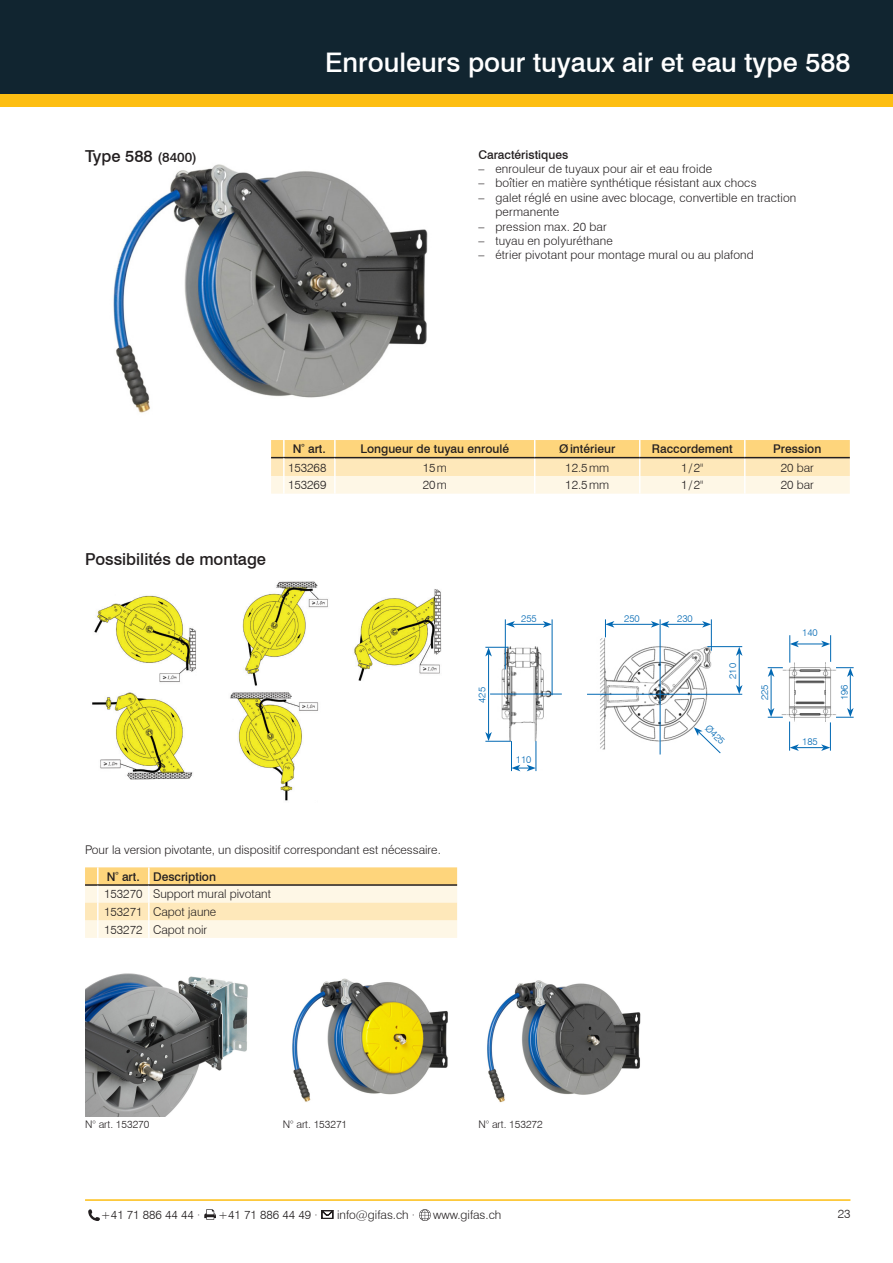
<style>
.page{position:relative;width:893px;height:1263px;background:#fff}
.page>*{position:absolute;margin:0;border:0;box-sizing:border-box;transform-origin:0 0}
.t1{font:500 27px "Swiss 721 BT";color:#fff}
.t2{font:500 16.5px "Swiss 721 BT";color:#231f20}
.t3{font:300 12px/17.5px "Swiss 721 BT";letter-spacing:.005em;color:#231f20}
.t4{font:500 12px "Swiss 721 BT";color:#231f20}
.t5{font:300 10.5px "Swiss 721 BT";color:#231f20}
.t6{font:300 9.75px "Swiss 721 BT";color:#0168b3}
.s1{font-size:13.5px}
.s2{font-weight:500}
</style>
<div class="page">
<div style="left:0;top:89px;width:893px;height:17px;background:#fdbe12"></div>
<div style="left:0;top:0;width:893px;height:94px;background:#112530"></div>
<hr style="left:85px;top:1199px;width:765px;height:2px;background:#fdbe12">
<svg style="left:88px;top:1209px;width:12px;height:12px"></svg>
<svg style="left:204px;top:1209px;width:12px;height:11px"></svg>
<svg style="left:322px;top:1210px;width:11px;height:9px"></svg>
<svg style="left:419px;top:1209px;width:12px;height:12px"></svg>
<img style="left:92px;top:581px;width:350px;height:220px">
<img style="left:113px;top:164px;width:315px;height:249px">
<img style="left:485px;top:619px;width:365px;height:153px">
<img style="left:85px;top:973px;width:163px;height:143px">
<img style="left:487px;top:980px;width:154px;height:123px">
<img style="left:292px;top:978px;width:156px;height:124px">
<div style="left:513px;top:613px;width:32px;height:10px;background:#fff"></div>
<div style="left:477px;top:679px;width:10px;height:32px;background:#fff"></div>
<div style="left:514px;top:754px;width:19px;height:10px;background:#fff"></div>
<hr style="left:488px;top:654px;width:1px;height:80px;background:#0168b3">
<hr style="left:505px;top:619px;width:1px;height:50px;background:#0168b3">
<hr style="left:512px;top:624px;width:33px;height:1px;background:#0168b3">
<svg style="left:506px;top:621px;width:9px;height:7px"></svg>
<svg style="left:543px;top:621px;width:9px;height:7px"></svg>
<svg style="left:485px;top:647px;width:24px;height:9px"></svg>
<svg style="left:485px;top:732px;width:26px;height:10px"></svg>
<hr style="left:511px;top:741px;width:1px;height:30px;background:#0168b3">
<hr style="left:536px;top:741px;width:1px;height:30px;background:#0168b3">
<svg style="left:512px;top:765px;width:24px;height:6px"></svg>
<hr style="left:490px;top:694px;width:72px;height:1px;background:#0168b3">
<hr style="left:552px;top:619px;width:1px;height:76px;background:#0168b3">
<div style="left:727px;top:662px;width:11px;height:18px;background:#fff"></div>
<div style="left:616px;top:613px;width:32px;height:10px;background:#fff"></div>
<div style="left:669px;top:613px;width:32px;height:10px;background:#fff"></div>
<hr style="left:612px;top:624px;width:41px;height:1px;background:#0168b3">
<hr style="left:667px;top:624px;width:37px;height:1px;background:#0168b3">
<svg style="left:651px;top:621px;width:18px;height:7px"></svg>
<svg style="left:702px;top:621px;width:9px;height:7px"></svg>
<svg style="left:694px;top:722px;width:34px;height:32px"></svg>
<hr style="left:739px;top:653px;width:1px;height:34px;background:#0168b3">
<svg style="left:736px;top:647px;width:6px;height:9px"></svg>
<svg style="left:736px;top:685px;width:6px;height:9px"></svg>
<svg style="left:605px;top:619px;width:9px;height:18px"></svg>
<hr style="left:707px;top:646px;width:35px;height:1px;background:#0168b3">
<hr style="left:587px;top:694px;width:155px;height:1px;background:#0168b3">
<hr style="left:711px;top:619px;width:1px;height:32px;background:#0168b3">
<hr style="left:660px;top:619px;width:1px;height:135px;background:#0168b3">
<div style="left:798px;top:627px;width:24px;height:10px;background:#fff"></div>
<div style="left:839px;top:681px;width:10px;height:24px;background:#fff"></div>
<div style="left:759px;top:681px;width:11px;height:24px;background:#fff"></div>
<hr style="left:789px;top:721px;width:1px;height:30px;background:#0168b3">
<hr style="left:850px;top:674px;width:1px;height:36px;background:#0168b3">
<hr style="left:771px;top:674px;width:1px;height:36px;background:#0168b3">
<svg style="left:768px;top:667px;width:15px;height:10px"></svg>
<svg style="left:768px;top:708px;width:15px;height:10px"></svg>
<svg style="left:790px;top:708px;width:64px;height:43px"></svg>
<svg style="left:789px;top:635px;width:65px;height:42px"></svg>
<svg style="left:271px;top:440px;width:579px;height:54px;background:#fbe5b4"></svg>
<hr style="left:335px;top:457px;width:200px;height:1px;background:#231f20">
<hr style="left:535px;top:457px;width:105px;height:1px;background:#231f20">
<hr style="left:640px;top:457px;width:105px;height:1px;background:#231f20">
<hr style="left:745px;top:457px;width:105px;height:1px;background:#231f20">
<svg style="left:85px;top:867px;width:372px;height:71px;background:#f9e6be"></svg>
<h2 class="t2" style="left:85px;top:146px;width:113px">Type 588 <span class="s1">(8400)</span></h2>
<h1 class="t1" style="left:325px;top:46px;width:527px">Enrouleurs pour tuyaux air et eau type 588</h1>
<p class="t4" style="left:478px;top:147px;width:91px">Caractéristiques</p>
<p class="t3" style="left:478px;top:160px;width:235px">– enrouleur de tuyaux pour air et eau froide</p>
<p class="t3" style="left:478px;top:174px;width:280px">– boîtier en matière synthétique résistant aux chocs</p>
<p class="t3" style="left:495px;top:190px;width:302px;line-height:14.4px;text-indent:-17px">– galet réglé en usine avec blocage, convertible en traction permanente</p>
<p class="t3" style="left:478px;top:217px;width:130px">– pression max. 20 bar</p>
<p class="t3" style="left:478px;top:232px;width:136px">– tuyau en polyuréthane</p>
<p class="t3" style="left:478px;top:246px;width:277px">– étrier pivotant pour montage mural ou au plafond</p>
<p class="t4" style="left:293px;top:442px;width:34px">N<sup>º</sup> art.</p>
<p class="t4" style="left:360px;top:442px;width:150px">Longueur de tuyau enroulé</p>
<p class="t4" style="left:559px;top:442px;width:58px">Øintérieur</p>
<p class="t4" style="left:652px;top:442px;width:82px">Raccordement</p>
<p class="t4" style="left:773px;top:442px;width:50px">Pression</p>
<p class="t3" style="left:288px;top:459px;width:40px">153268</p>
<p class="t3" style="left:423px;top:459px;width:26px">15m</p>
<p class="t3" style="left:565px;top:459px;width:45px">12.5mm</p>
<p class="t3" style="left:681px;top:459px;width:24px">1/2"</p>
<p class="t3" style="left:781px;top:459px;width:34px">20 bar</p>
<p class="t3" style="left:288px;top:476px;width:40px">153269</p>
<p class="t3" style="left:423px;top:476px;width:26px">20m</p>
<p class="t3" style="left:565px;top:476px;width:45px">12.5mm</p>
<p class="t3" style="left:681px;top:476px;width:24px">1/2"</p>
<p class="t3" style="left:781px;top:476px;width:34px">20 bar</p>
<h2 class="t2" style="left:85px;top:550px;width:183px">Possibilités de montage</h2>
<p class="t6" style="left:476px;top:703px;width:17px;rotate:-90deg">425</p>
<p class="t6" style="left:521px;top:612px;width:17px">255</p>
<p class="t6" style="left:516px;top:753px;width:17px">110</p>
<p class="t6" style="left:624px;top:612px;width:17px">250</p>
<p class="t6" style="left:677px;top:612px;width:17px">230</p>
<p class="t6" style="left:727px;top:679px;width:17px;rotate:-90deg">210</p>
<p class="t6" style="left:711px;top:722px;width:24px;rotate:45deg">Ø425</p>
<p class="t6" style="left:802px;top:626px;width:17px">140</p>
<p class="t6" style="left:759px;top:700px;width:17px;rotate:-90deg">225</p>
<p class="t6" style="left:838px;top:700px;width:17px;rotate:-90deg">196</p>
<p class="t6" style="left:802px;top:735px;width:17px">185</p>
<p class="t3" style="left:85px;top:841px;width:357px">Pour la version pivotante, un dispositif correspondant est nécessaire.</p>
<p class="t3" style="left:104px;top:868px;width:168px"><span class="s2">N</span><sup>º</sup> <span class="s2">art. Description<br></span>153270 Support mural pivotant<br>153271 Capot jaune<br>153272 Capot noir</p>
<p class="t5" style="left:85px;top:1118px;width:66px">N° art. 153270</p>
<p class="t5" style="left:283px;top:1118px;width:66px">N° art. 153271</p>
<p class="t5" style="left:478px;top:1118px;width:66px">N° art. 153272</p>
<p class="t3" style="left:101px;top:1206px;width:101px">+41 71 886 44 44 ·</p>
<p class="t3" style="left:218px;top:1206px;width:101px">+41 71 886 44 49 ·</p>
<p class="t3" style="left:337px;top:1206px;width:80px">info@gifas.ch ·</p>
<p class="t3" style="left:433px;top:1206px;width:70px">www.gifas.ch</p>
<p class="t3" style="left:838px;top:1205px;width:14px">23</p>
</div>
